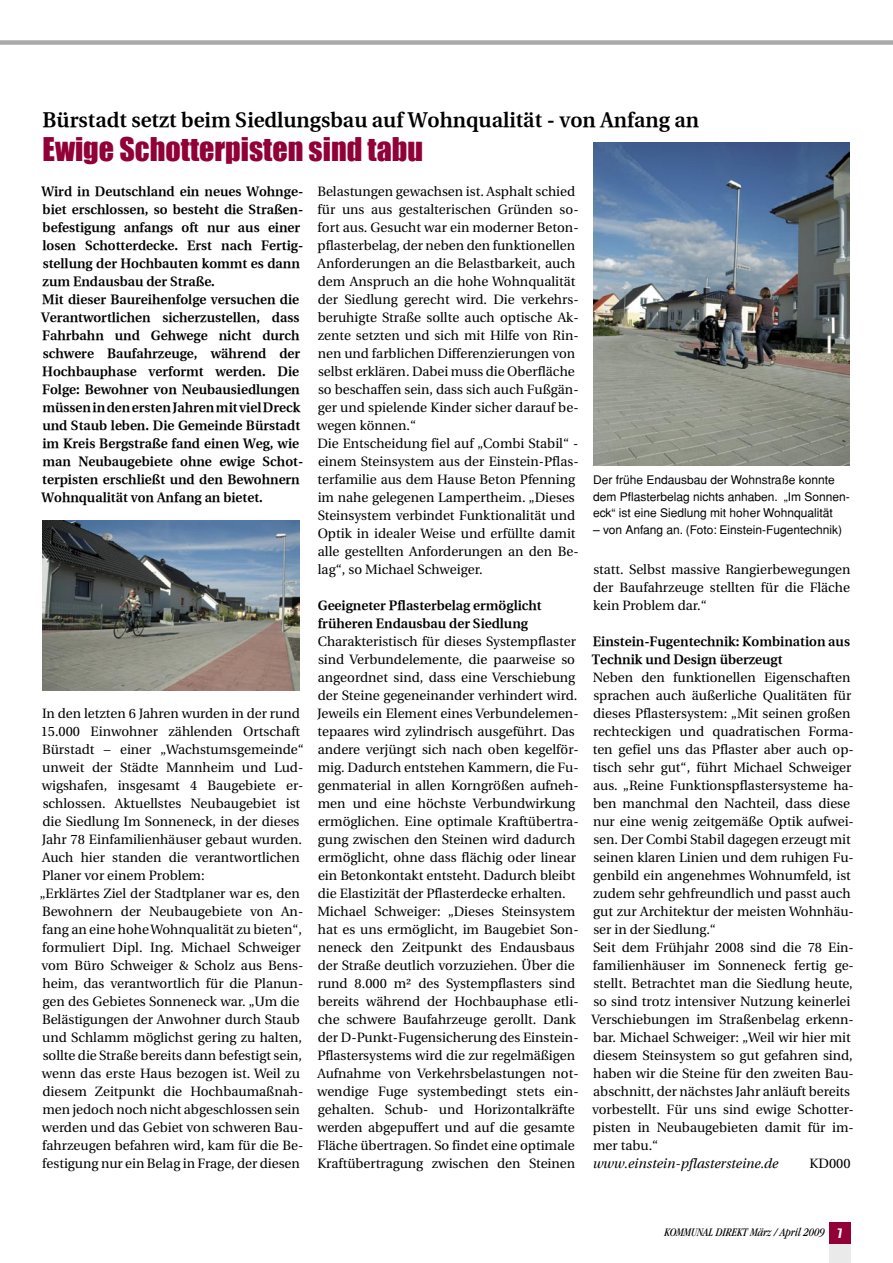
<style>
.page{position:relative;width:893px;height:1263px;background:#fff}
.page>*{position:absolute;margin:0;border:0;box-sizing:border-box;transform-origin:0 0}
.Subline_Utopia{font:30px "Impact";color:#910037}
.Subline_Utopia-2{font:21px "Utopia";color:#000}
.Grundtext_Utopia{font:13.5px/18px "Utopia";color:#000}
.Zwischenüberschrift{font:13.5px/18px "Utopia";color:#000}
.Grundtext_Utopia-2{font:italic 13.5px "Utopia";color:#000}
.Bildunterschrift{font:12px/16.5px "Helvetica";color:#000}
.t1{font:italic condensed 12px "Garamond";color:#000}
.t2{font:12px "Impact";color:#fff;scale:.9 1}
</style>
<div class="page">
<div style="left:829px;top:1222px;width:21px;height:22px;background:#910037"></div>
<div style="left:829px;top:1244px;width:21px;height:19px;background:#eaeaea"></div>
<div style="left:0;top:40px;width:893px;height:5px;background:#aaa"></div>
<img style="left:594px;top:142px;width:256px;height:324px">
<img style="left:43px;top:520px;width:257px;height:170px">
<p class="Subline_Utopia-2" style="left:43px;top:108px;width:658px">Bürstadt setzt beim Siedlungsbau auf Wohnqualität - von Anfang an</p>
<p class="Subline_Utopia" style="left:43px;top:126px;width:382px">Ewige Schotterpisten sind tabu</p>
<p class="Zwischenüberschrift" style="left:42px;top:183px;width:263px">Wird in Deutschland ein neues Wohnge&shy;biet erschlossen, so besteht die Straßen&shy;befestigung anfangs oft nur aus einer losen Schotterdecke. Erst nach Fertig&shy;stellung der Hochbauten kommt es dann zum Endausbau der Straße.</p>
<p class="Zwischenüberschrift" style="left:41px;top:291px;width:264px">Mit dieser Baureihenfolge versuchen die Verantwortlichen sicherzustellen, dass Fahrbahn und Gehwege nicht durch schwere Baufahrzeuge, während der Hochbauphase verformt werden. Die Folge: Bewohner von Neubausiedlungen müssen in den ersten Jahren mit viel Dreck und Staub leben. Die Gemeinde Bürstadt im Kreis Bergstraße fand einen Weg, wie man Neubaugebiete ohne ewige Schot&shy;terpisten erschließt und den Bewohnern Wohnqualität von Anfang an bietet.</p>
<p class="Grundtext_Utopia" style="left:41px;top:705px;width:265px">In den letzten 6 Jahren wurden in der rund 15.000 Einwohner zählenden Ortschaft Bürstadt – einer „Wachstumsgemeinde“ unweit der Städte Mannheim und Lud&shy;wigshafen, insgesamt 4 Baugebiete er&shy;schlossen. Aktuellstes Neubaugebiet ist die Siedlung Im Sonneneck, in der dieses Jahr 78 Einfamilienhäuser gebaut wurden.<br>Auch hier standen die verantwortlichen Planer vor einem Problem:</p>
<p class="Grundtext_Utopia" style="left:39px;top:885px;width:265px">„Erklärtes Ziel der Stadtplaner war es, den Bewohnern der Neubaugebiete von An&shy;fang an eine hohe Wohnqualität zu bieten“, formuliert Dipl. Ing. Michael Schweiger vom Büro Schweiger &amp; Scholz aus Bens&shy;heim, das verantwortlich für die Planun&shy;gen des Gebietes Sonneneck war. „Um die Belästigungen der Anwohner durch Staub und Schlamm möglichst gering zu halten, sollte die Straße bereits dann befestigt sein, wenn das erste Haus bezogen ist. Weil zu diesem Zeitpunkt die Hochbaumaßnah&shy;men jedoch noch nicht abgeschlossen sein werden und das Gebiet von schweren Bau&shy;fahrzeugen befahren wird, kam für die Be&shy;festigung nur ein Belag in Frage, der diesen</p>
<p class="Grundtext_Utopia" style="left:317px;top:183px;width:263px">Belastungen gewachsen ist. Asphalt schied für uns aus gestalterischen Gründen so&shy;fort aus. Gesucht war ein moderner Beton&shy;pflasterbelag, der neben den funktionellen Anforderungen an die Belastbarkeit, auch dem Anspruch an die hohe Wohnqualität der Siedlung gerecht wird. Die verkehrs&shy;beruhigte Straße sollte auch optische Ak&shy;zente setzten und sich mit Hilfe von Rin&shy;nen und farblichen Differenzierungen von selbst erklären. Dabei muss die Oberfläche so beschaffen sein, dass sich auch Fußgän&shy;ger und spielende Kinder sicher darauf be&shy;wegen können.“</p>
<p class="Grundtext_Utopia" style="left:317px;top:435px;width:263px">Die Entscheidung fiel auf „Combi Stabil“ - einem Steinsystem aus der Einstein-Pflas&shy;terfamilie aus dem Hause Beton Pfenning im nahe gelegenen Lampertheim. „Dieses Steinsystem verbindet Funktionalität und Optik in idealer Weise und erfüllte damit alle gestellten Anforderungen an den Be&shy;lag“, so Michael Schweiger.</p>
<p class="Zwischenüberschrift" style="left:318px;top:597px;width:225px">Geeigneter Pflasterbelag ermöglicht</p>
<p class="Zwischenüberschrift" style="left:318px;top:615px;width:212px">früheren Endausbau der Siedlung</p>
<p class="Grundtext_Utopia" style="left:317px;top:633px;width:263px">Charakteristisch für dieses Systempflaster sind Verbundelemente, die paarweise so angeordnet sind, dass eine Verschiebung der Steine gegeneinander verhindert wird.<br>Jeweils ein Element eines Verbundelemen&shy;tepaares wird zylindrisch ausgeführt. Das andere verjüngt sich nach oben kegelför&shy;mig. Dadurch entstehen Kammern, die Fu&shy;genmaterial in allen Korngrößen aufneh&shy;men und eine höchste Verbundwirkung ermöglichen. Eine optimale Kraftübertra&shy;gung zwischen den Steinen wird dadurch ermöglicht, ohne dass flächig oder linear ein Betonkontakt entsteht. Dadurch bleibt die Elastizität der Pflasterdecke erhalten.</p>
<p class="Grundtext_Utopia" style="left:317px;top:903px;width:263px">Michael Schweiger: „Dieses Steinsystem hat es uns ermöglicht, im Baugebiet Son&shy;neneck den Zeitpunkt des Endausbaus der Straße deutlich vorzuziehen. Über die rund 8.000 m² des Systempflasters sind bereits während der Hochbauphase etli&shy;che schwere Baufahrzeuge gerollt. Dank der D-Punkt-Fugensicherung des Einstein-Pflastersystems wird die zur regelmäßigen Aufnahme von Verkehrsbelastungen not&shy;wendige Fuge systembedingt stets ein&shy;gehalten. Schub- und Horizontalkräfte werden abgepuffert und auf die gesamte Fläche übertragen. So findet eine optimale Kraftübertragung zwischen den Steinen</p>
<p class="Bildunterschrift" style="left:593px;top:472px;width:258px">Der frühe Endausbau der Wohnstraße konnte dem Pflasterbelag nichts anhaben. „Im Sonnen&shy;eck“ ist eine Siedlung mit hoher Wohnqualität</p>
<p class="Bildunterschrift" style="left:593px;top:521px;width:251px">– von Anfang an. (Foto: Einstein-Fugentechnik)</p>
<p class="Grundtext_Utopia" style="left:593px;top:561px;width:259px;text-align:justify">statt. Selbst massive Rangierbewegungen der Baufahrzeuge stellten für die Fläche kein Problem dar.“</p>
<p class="Zwischenüberschrift" style="left:592px;top:633px;width:260px">Einstein-Fugentechnik: Kombination aus<br>Technik und Design überzeugt</p>
<p class="Grundtext_Utopia" style="left:593px;top:669px;width:263px">Neben den funktionellen Eigenschaften sprachen auch äußerliche Qualitäten für dieses Pflastersystem: „Mit seinen großen rechteckigen und quadratischen Forma&shy;ten gefiel uns das Pflaster aber auch op&shy;tisch sehr gut“, führt Michael Schweiger aus. „Reine Funktionspflastersysteme ha&shy;ben manchmal den Nachteil, dass diese nur eine wenig zeitgemäße Optik aufwei&shy;sen. Der Combi Stabil dagegen erzeugt mit seinen klaren Linien und dem ruhigen Fu&shy;genbild ein angenehmes Wohnumfeld, ist zudem sehr gehfreundlich und passt auch gut zur Architektur der meisten Wohnhäu&shy;ser in der Siedlung.“</p>
<p class="Grundtext_Utopia" style="left:592px;top:939px;width:264px">Seit dem Frühjahr 2008 sind die 78 Ein&shy;familienhäuser im Sonneneck fertig ge&shy;stellt. Betrachtet man die Siedlung heute, so sind trotz intensiver Nutzung keinerlei Verschiebungen im Straßenbelag erkenn&shy;bar. Michael Schweiger: „Weil wir hier mit diesem Steinsystem so gut gefahren sind, haben wir die Steine für den zweiten Bau&shy;abschnitt, der nächstes Jahr anläuft bereits vorbestellt. Für uns sind ewige Schotter&shy;pisten in Neubaugebieten damit für im&shy;mer tabu.“</p>
<p class="Grundtext_Utopia-2" style="left:593px;top:1156px;width:187px">www.einstein-pflastersteine.de</p>
<p class="Grundtext_Utopia" style="left:810px;top:1155px;width:42px">KD000</p>
<p class="t1" style="left:664px;top:1225px;width:162px">KOMMUNAL DIREKT März / April 2009</p>
<p class="t2" style="left:838px;top:1224px;width:6px">7</p>
</div>
